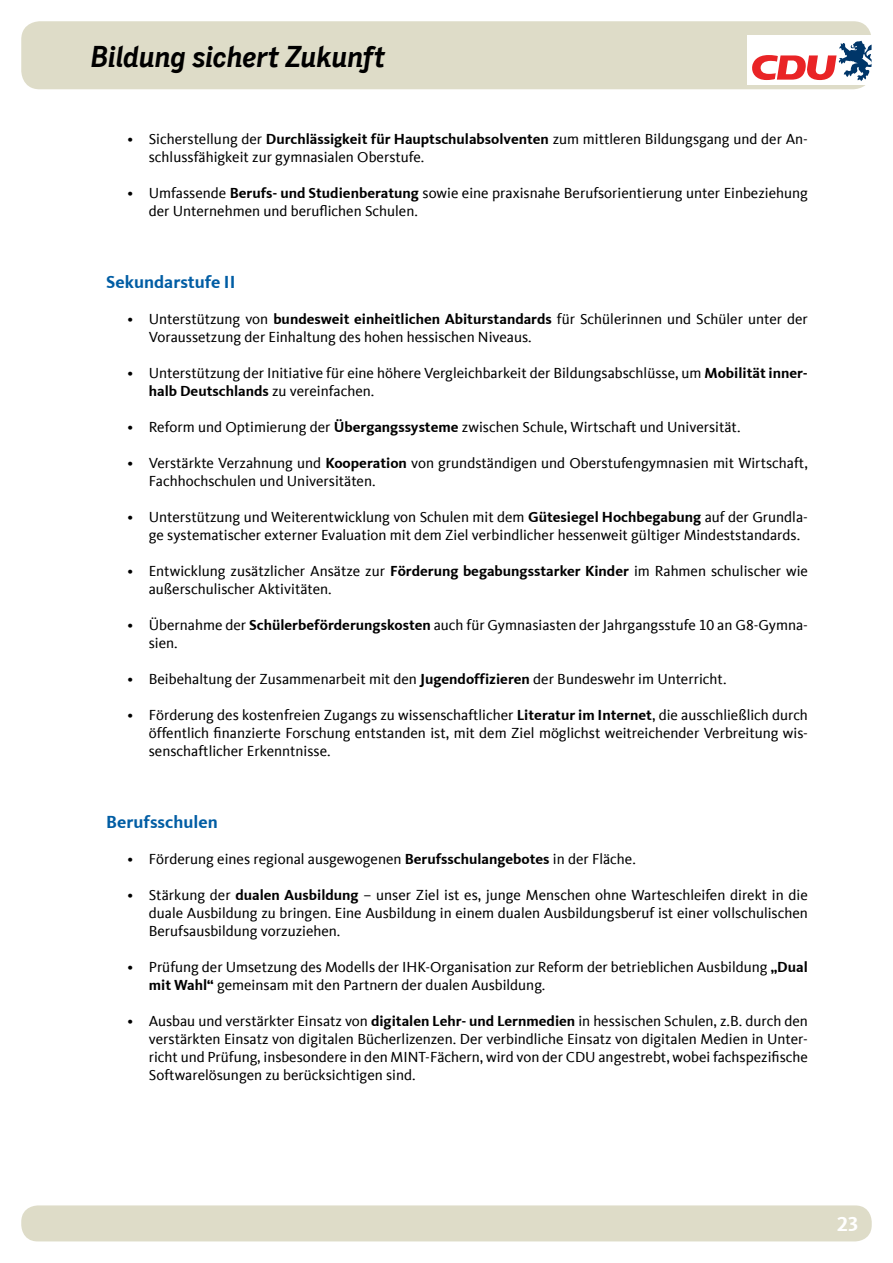
<style>
.page{position:relative;width:893px;height:1263px;background:#fff}
.page>*{position:absolute;margin:0;border:0;box-sizing:border-box;transform-origin:0 0}
.t1{font:italic 700 30px "CDU Skopex";letter-spacing:-.03em;color:#000}
.t2{font:700 21px "CDU Kievit Tab";color:#fff}
.t3{font:700 18px "CDU Kievit Tab";color:#005da4}
.t4{font:15px/18px "CDU Kievit Tab";color:#000}
.s1{font-weight:700}
</style>
<div class="page">
<div style="left:21px;top:1205px;width:851px;height:36px;background:#dedcc8;border-radius:16px"></div>
<div style="left:21px;top:21px;width:851px;height:68px;background:#dedcc8;border-radius:18px"></div>
<div style="left:747px;top:35px;width:124px;height:49px;background:#fff"></div>
<svg style="left:752px;top:41px;width:120px;height:40px"></svg>
<h1 class="t1" style="left:91px;top:39px;width:297px">Bildung sichert Zukunft</h1>
<p class="t4" style="left:149px;top:130px;width:661px;text-indent:-21px">• Sicherstellung der <span class="s1">Durchlässigkeit für Hauptschulabsolventen</span> zum mittleren Bildungsgang und der An&shy;schlussfähigkeit zur gymnasialen Oberstufe.</p>
<p class="t4" style="left:149px;top:184px;width:661px;text-indent:-21px">• Umfassende <span class="s1">Berufs- und Studienberatung</span> sowie eine praxisnahe Berufsorientierung unter Einbeziehung der Unternehmen und beruflichen Schulen.</p>
<p class="t3" style="left:106px;top:271px;width:131px">Sekundarstufe II</p>
<p class="t4" style="left:149px;top:310px;width:661px;text-indent:-21px">• Unterstützung von <span class="s1">bundesweit einheitlichen Abiturstandards</span> für Schülerinnen und Schüler unter der<br>Voraussetzung der Einhaltung des hohen hessischen Niveaus.</p>
<p class="t4" style="left:149px;top:364px;width:661px;text-indent:-21px">• Unterstützung der Initiative für eine höhere Vergleichbarkeit der Bildungsabschlüsse, um <span class="s1">Mobilität inner&shy;halb Deutschlands</span> zu vereinfachen.</p>
<p class="t4" style="left:128px;top:418px;width:614px">• Reform und Optimierung der <span class="s1">Ü bergangssysteme</span> zwischen Schule, Wirtschaft und Universität.</p>
<p class="t4" style="left:149px;top:454px;width:661px;text-indent:-21px">• Verstärkte Verzahnung und <span class="s1">Kooperation</span> von grundständigen und Oberstufengymnasien mit Wirtschaft,<br>Fachhochschulen und Universitäten.</p>
<p class="t4" style="left:149px;top:508px;width:661px;text-indent:-21px">• Unterstützung und Weiterentwicklung von Schulen mit dem <span class="s1">Gütesiegel Hochbegabung</span> auf der Grundla&shy;ge systematischer externer Evaluation mit dem Ziel verbindlicher hessenweit gültiger Mindeststandards.</p>
<p class="t4" style="left:149px;top:562px;width:661px;text-indent:-21px">• Entwicklung zusätzlicher Ansätze zur <span class="s1">Förderung begabungsstarker Kinder</span> im Rahmen schulischer wie außerschulischer Aktivitäten.</p>
<p class="t4" style="left:149px;top:616px;width:661px;text-indent:-21px">• Übernahme der <span class="s1">Schülerbeförderungskosten</span> auch für Gymnasiasten der Jahrgangsstufe 10 an G8-Gymna&shy;sien.</p>
<p class="t4" style="left:128px;top:670px;width:600px">• Beibehaltung der Zusammenarbeit mit den <span class="s1">Jugendoffizieren</span> der Bundeswehr im Unterricht.</p>
<p class="t4" style="left:149px;top:706px;width:661px;text-align:justify;text-indent:-21px">• Förderung des kostenfreien Zugangs zu wissenschaftlicher <span class="s1">Literatur im Internet</span>, die ausschließlich durch öffentlich finanzierte Forschung entstanden ist, mit dem Ziel möglichst weitreichender Verbreitung wis&shy;senschaftlicher Erkenntnisse.</p>
<p class="t3" style="left:106px;top:811px;width:113px">Berufsschulen</p>
<p class="t4" style="left:128px;top:850px;width:510px">• Förderung eines regional ausgewogenen <span class="s1">Berufsschulangebotes</span> in der Fläche.</p>
<p class="t4" style="left:149px;top:886px;width:661px;text-align:justify;text-indent:-21px">• Stärkung der <span class="s1">dualen Ausbildung</span> – unser Ziel ist es, junge Menschen ohne Warteschleifen direkt in die duale Ausbildung zu bringen. Eine Ausbildung in einem dualen Ausbildungsberuf ist einer vollschulischen Berufsausbildung vorzuziehen.</p>
<p class="t4" style="left:149px;top:958px;width:661px;text-indent:-21px">• Prüfung der Umsetzung des Modells der IHK-Organisation zur Reform der betrieblichen Ausbildung <span class="s1">„Dual mit Wahl“</span> gemeinsam mit den Partnern der dualen Ausbildung.</p>
<p class="t4" style="left:149px;top:1012px;width:661px;text-align:justify;text-indent:-21px">• Ausbau und verstärkter Einsatz von <span class="s1">digitalen Lehr- und Lernmedien</span> in hessischen Schulen, z.B. durch den verstärkten Einsatz von digitalen Bücherlizenzen. Der verbindliche Einsatz von digitalen Medien in Unter&shy;richt und Prüfung, insbesondere in den MINT-Fächern, wird von der CDU angestrebt, wobei fachspezifische Softwarelösungen zu berücksichtigen sind.</p>
<h2 class="t2" style="left:837px;top:1212px;width:23px">23</h2>
</div>
